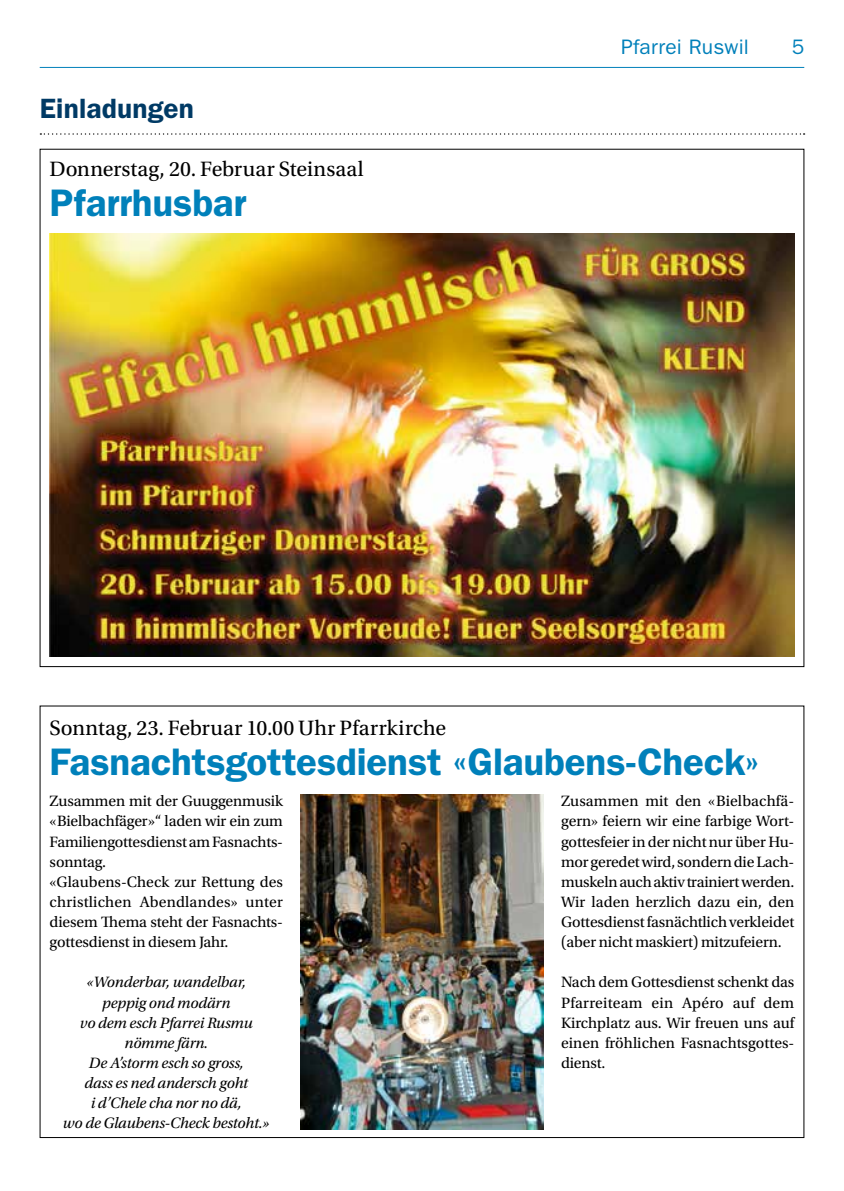
<style>
.page{position:relative;width:844px;height:1191px;background:#fff}
.page>*{position:absolute;margin:0;border:0;box-sizing:border-box;transform-origin:0 0}
.t1{font:600 38.5px "ITC Franklin Gothic Std";letter-spacing:-.005em;color:#0080ba}
.t2{font:600 28px "ITC Franklin Gothic Std";letter-spacing:.005em;color:#003a65}
.t3{font:21.88px "Utopia Std";color:#000}
.t4{font:21px "ITC Franklin Gothic Std";letter-spacing:.01em;color:#0080ba}
.t5{font:15.75px/20.1px "Utopia Std";letter-spacing:-.01em;color:#000;text-align:justify}
.t6{font:italic 15.75px/20.1px "Utopia Std";letter-spacing:-.01em;color:#000;text-align:center}
</style>
<div class="page">
<hr style="left:40px;top:67px;width:764px;height:1px;background:#0080ba">
<svg style="left:40px;top:133px;width:764px;height:2px"></svg>
<img style="left:50px;top:234px;width:744px;height:422px">
<img style="left:300px;top:794px;width:243px;height:335px">
<h2 class="t2" style="left:40px;top:92px;width:156px">Einladungen</h2>
<h3 class="t3" style="left:50px;top:158px;width:315px">Donnerstag, 20. Februar Steinsaal</h3>
<h1 class="t1" style="left:50px;top:180px;width:198px">Pfarrhusbar</h1>
<h3 class="t4" style="left:621px;top:35px;width:129px">Pfarrei Ruswil</h3>
<h3 class="t4" style="left:791px;top:35px;width:14px">5</h3>
<h3 class="t3" style="left:50px;top:716px;width:398px">Sonntag, 23. Februar 10.00 Uhr Pfarrkirche</h3>
<h1 class="t1" style="left:50px;top:738px;width:711px">Fasnachtsgottesdienst «Glaubens-Check»</h1>
<p class="t5" style="left:561px;top:791px;width:235px">Zusammen mit den «Bielbachfä&shy;gern» feiern wir eine farbige Wort&shy;gottesfeier in der nicht nur über Hu&shy;mor geredet wird, sondern die Lach&shy;muskeln auch aktiv trainiert werden.<br>Wir laden herzlich dazu ein, den Gottesdienst fasnächtlich verkleidet (aber nicht maskiert) mitzufeiern.</p>
<p class="t5" style="left:561px;top:972px;width:235px">Nach dem Gottesdienst schenkt das Pfarreiteam ein Apéro auf dem Kirchplatz aus. Wir freuen uns auf einen fröhlichen Fasnachtsgottes&shy;dienst.</p>
<p class="t5" style="left:50px;top:791px;width:235px;text-align:left">Zusammen mit der Guuggenmusik «Bielbachfäger»“ laden wir ein zum<br>Familiengottesdienst am Fasnachts&shy;sonntag.<br>«Glaubens-Check zur Rettung des christlichen Abendlandes» unter diesem Thema steht der Fasnachts&shy;gottesdienst in diesem Jahr.</p>
<p class="t6" style="left:63px;top:972px;width:208px">«Wonderbar, wandelbar, peppig ond modärn<br>vo dem esch Pfarrei Rusmu nömme färn.<br>De A’storm esch so gross,<br>dass es ned andersch goht<br>i d’Chele cha nor no dä,<br>wo de Glaubens-Check bestoht.»</p>
</div>
